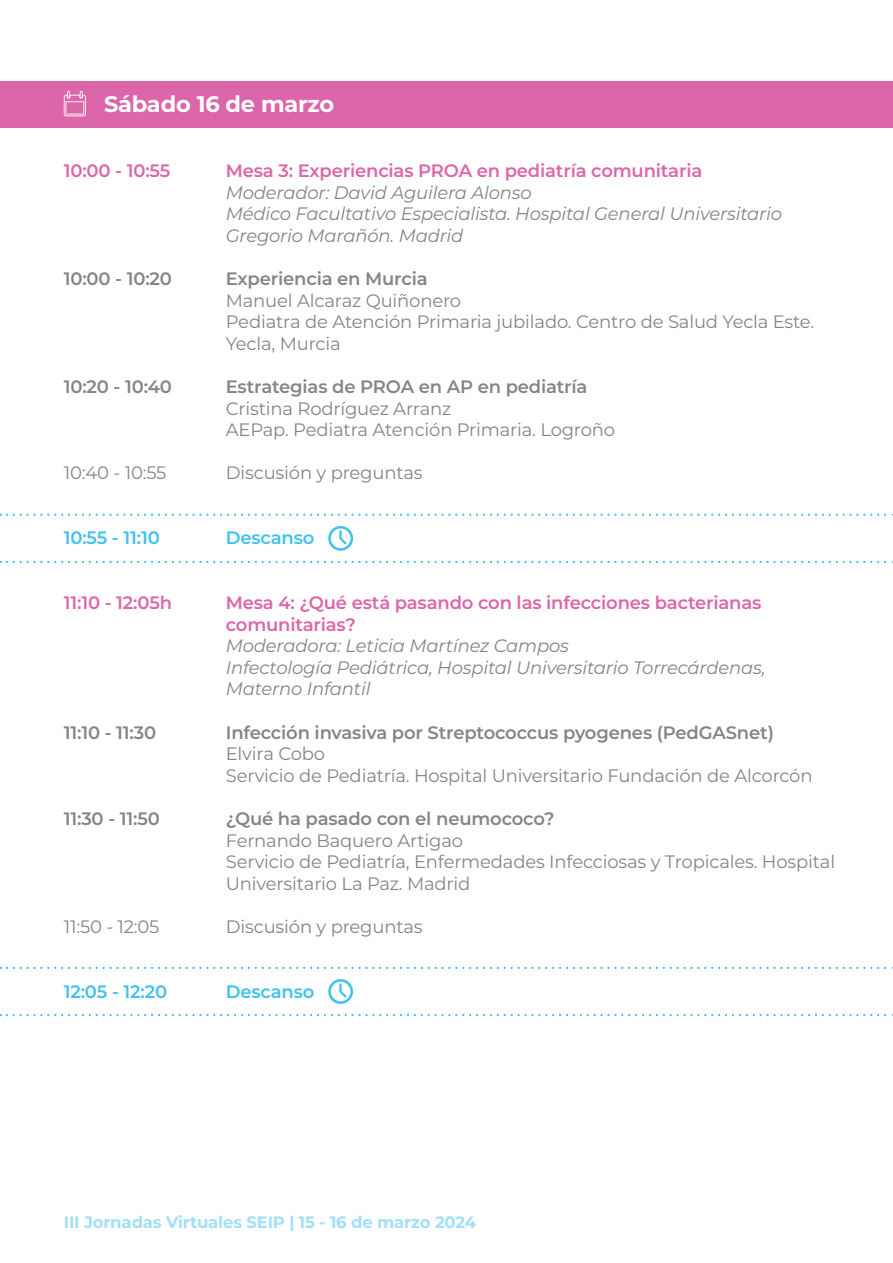
<style>
.page{position:relative;width:893px;height:1263px;background:#fff}
.page>*{position:absolute;margin:0;border:0;box-sizing:border-box;transform-origin:0 0}
.t1{font:700 22.5px "Montserrat";letter-spacing:-.01em;color:#fff}
.t2{font:18px/21.6px "Montserrat";letter-spacing:-.01em;color:#838684}
.t3{font:italic 18px/21.6px "Montserrat";letter-spacing:-.01em;color:#838684}
.t4{font:600 18px "Montserrat";letter-spacing:-.01em;color:#838684}
.t5{font:600 18px/21.6px "Montserrat";letter-spacing:-.01em;color:#db66a9}
.t6{font:600 18px "Montserrat";letter-spacing:-.01em;color:#41c1ef}
.t7{font:700 16.5px "Montserrat";letter-spacing:-.01em;color:#a1e0f7}
</style>
<div class="page">
<div style="left:0;top:81px;width:893px;height:47px;background:#db66a9"></div>
<svg style="left:64px;top:91px;width:22px;height:25px"></svg>
<svg style="left:7px;top:514px;width:886px;height:2px"></svg>
<svg style="left:7px;top:561px;width:886px;height:2px"></svg>
<svg style="left:328px;top:526px;width:25px;height:25px"></svg>
<svg style="left:7px;top:967px;width:886px;height:2px"></svg>
<svg style="left:7px;top:1014px;width:886px;height:2px"></svg>
<svg style="left:328px;top:979px;width:25px;height:25px"></svg>
<p class="t1" style="left:104px;top:88px;width:232px">Sábado 16 de marzo</p>
<p class="t5" style="left:64px;top:159px;width:108px">10:00 - 10:55</p>
<p class="t5" style="left:226px;top:159px;width:478px">Mesa 3: Experiencias PROA en pediatría comunitaria</p>
<p class="t3" style="left:226px;top:181px;width:558px">Moderador: David Aguilera Alonso<br>Médico Facultativo Especialista. Hospital General Universitario<br>Gregorio Marañón. Madrid</p>
<p class="t4" style="left:64px;top:266px;width:110px">10:00 - 10:20</p>
<p class="t4" style="left:226px;top:266px;width:203px">Experiencia en Murcia</p>
<p class="t2" style="left:226px;top:289px;width:590px">Manuel Alcaraz Quiñonero<br>Pediatra de Atención Primaria jubilado. Centro de Salud Yecla Este.<br>Yecla, Murcia</p>
<p class="t4" style="left:64px;top:374px;width:110px">10:20 - 10:40</p>
<p class="t4" style="left:226px;top:374px;width:363px">Estrategias de PROA en AP en pediatría</p>
<p class="t2" style="left:226px;top:397px;width:391px">Cristina Rodríguez Arranz<br>AEPap. Pediatra Atención Primaria. Logroño</p>
<p class="t2" style="left:64px;top:462px;width:104px">10:40 - 10:55</p>
<p class="t2" style="left:226px;top:462px;width:198px">Discusión y preguntas</p>
<p class="t6" style="left:64px;top:525px;width:98px">10:55 - 11:10</p>
<p class="t6" style="left:226px;top:525px;width:90px">Descanso</p>
<p class="t5" style="left:64px;top:591px;width:110px">11:10 - 12:05h</p>
<p class="t5" style="left:226px;top:591px;width:537px">Mesa 4: ¿Qué está pasando con las infecciones bacterianas comunitarias?</p>
<p class="t3" style="left:226px;top:634px;width:541px">Moderadora: Leticia Martínez Campos<br>Infectología Pediátrica, Hospital Universitario Torrecárdenas,<br>Materno Infantil</p>
<p class="t4" style="left:64px;top:719px;width:94px">11:10 - 11:30</p>
<p class="t4" style="left:226px;top:719px;width:550px">Infección invasiva por Streptococcus pyogenes (PedGASnet)</p>
<p class="t2" style="left:226px;top:742px;width:588px">Elvira Cobo<br>Servicio de Pediatría. Hospital Universitario Fundación de Alcorcón</p>
<p class="t4" style="left:64px;top:806px;width:98px">11:30 - 11:50</p>
<p class="t4" style="left:226px;top:806px;width:330px">¿Qué ha pasado con el neumococo?</p>
<p class="t2" style="left:226px;top:829px;width:611px">Fernando Baquero Artigao<br>Servicio de Pediatría, Enfermedades Infecciosas y Tropicales. Hospital<br>Universitario La Paz. Madrid</p>
<p class="t2" style="left:64px;top:915px;width:97px">11:50 - 12:05</p>
<p class="t2" style="left:226px;top:915px;width:198px">Discusión y preguntas</p>
<p class="t6" style="left:64px;top:979px;width:105px">12:05 - 12:20</p>
<p class="t6" style="left:226px;top:979px;width:90px">Descanso</p>
<p class="t7" style="left:64px;top:1210px;width:414px">III Jornadas Virtuales SEIP | 15 - 16 de marzo 2024</p>
</div>
